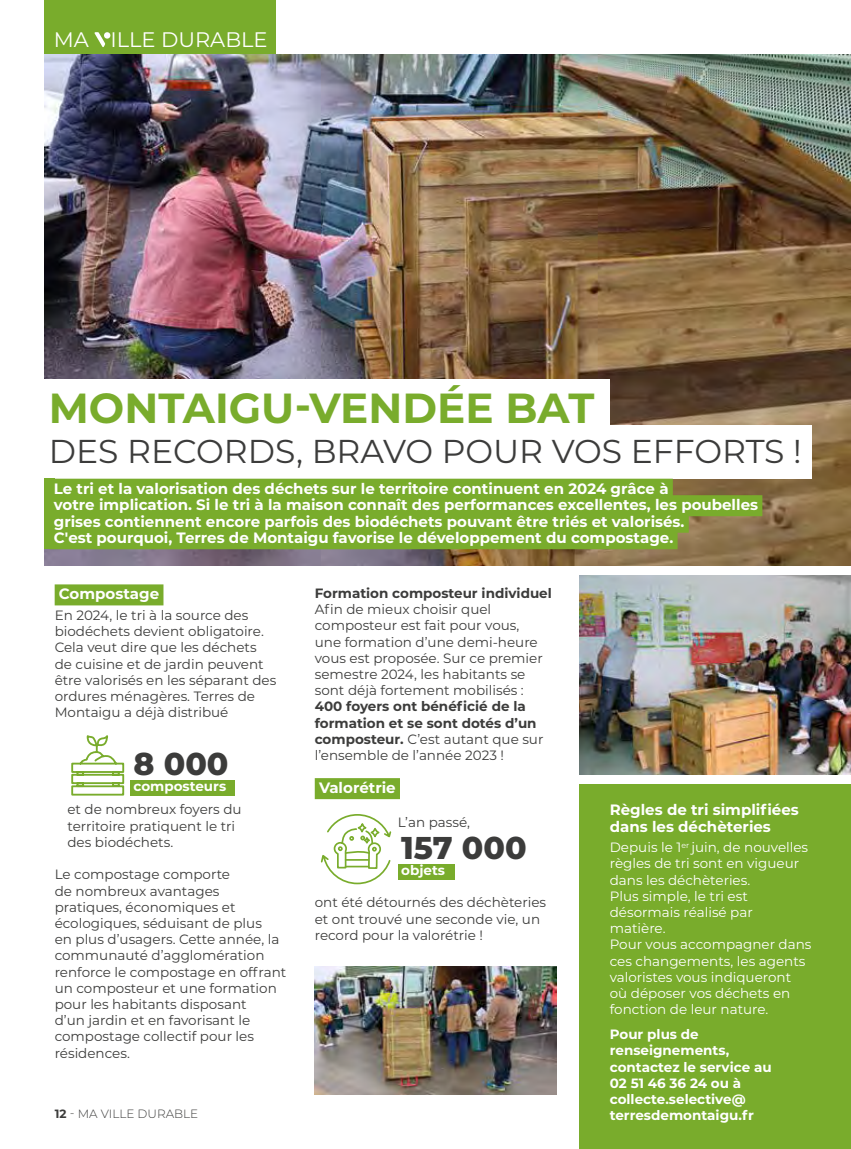
<style>
.page{position:relative;width:851px;height:1149px;background:#fff}
.page>*{position:absolute;margin:0;border:0;box-sizing:border-box;transform-origin:0 0}
.t1{font:700 42px "Montserrat";color:#79ac2c}
.t2{font:33px "Montserrat";color:#3c3c3b}
.t3{font:800 31.5px "Montserrat";color:#3c3c3b}
.t4{font:21px "Montserrat";color:#fff}
.t5{font:700 15px/16.5px "Montserrat";color:#fff}
.t6{font:13.5px/16.2px "Montserrat";color:#3c3c3b}
.t7{font:13.5px/16.2px "Montserrat";color:#fff}
.t8{font:700 13.5px/16.2px "Montserrat";color:#3c3c3b}
.t9{font:700 13.5px/16.2px "Montserrat";color:#fff}
.t10{font:300 12px "Montserrat";color:#3c3c3b}
.s1{font-weight:700}
.s2{font-weight:400}
</style>
<div class="page">
<div style="left:45px;top:0;width:231px;height:54px;background:#79ac2c"></div>
<svg style="left:94px;top:32px;width:11px;height:15px"></svg>
<div style="left:104px;top:32px;width:6px;height:7px;background:#fff;border-radius:50%"></div>
<div style="left:579px;top:783px;width:271px;height:365px;background:#79ac2c"></div>
<img style="left:45px;top:54px;width:805px;height:511px">
<img style="left:579px;top:575px;width:271px;height:199px">
<img style="left:315px;top:966px;width:241px;height:128px">
<div style="left:14px;top:380px;width:595px;height:60px;background:#fff"></div>
<div style="left:14px;top:425px;width:797px;height:54px;background:#fff"></div>
<div style="left:55px;top:584px;width:108px;height:21px;background:#79ac2c"></div>
<div style="left:315px;top:777px;width:85px;height:21px;background:#79ac2c"></div>
<svg style="left:320px;top:814px;width:72px;height:70px"></svg>
<div style="left:45px;top:478px;width:10px;height:71px;background:#79ac2c"></div>
<div style="left:50px;top:478px;width:622px;height:21px;background:#79ac2c"></div>
<div style="left:50px;top:495px;width:712px;height:21px;background:#79ac2c"></div>
<div style="left:50px;top:511px;width:638px;height:21px;background:#79ac2c"></div>
<div style="left:50px;top:528px;width:627px;height:21px;background:#79ac2c"></div>
<svg style="left:71px;top:735px;width:54px;height:61px"></svg>
<div style="left:130px;top:779px;width:104px;height:16px;background:#79ac2c"></div>
<div style="left:398px;top:864px;width:56px;height:15px;background:#79ac2c"></div>
<h3 class="t4" style="left:54px;top:25px;width:215px">MA ILLE DURABLE</h3>
<h1 class="t1" style="left:49px;top:377px;width:547px">MONTAIGU-VENDÉE BAT</h1>
<h2 class="t2" style="left:49px;top:428px;width:754px">DES RECORDS, BRAVO POUR VOS EFFORTS !</h2>
<p class="t5" style="left:54px;top:479px;width:705px">Le tri et la valorisation des déchets sur le territoire continuent en 2024 grâce à<br>votre implication. Si le tri à la maison connaît des performances excellentes, les poubelles grises contiennent encore parfois des biodéchets pouvant être triés et valorisés.<br>C'est pourquoi, Terres de Montaigu favorise le développement du compostage.</p>
<p class="t5" style="left:59px;top:585px;width:102px">Compostage</p>
<p class="t6" style="left:55px;top:606px;width:223px">En 2024, le tri à la source des biodéchets devient obligatoire.<br>Cela veut dire que les déchets de cuisine et de jardin peuvent être valorisés en les séparant des ordures ménagères. Terres de<br>Montaigu a déjà distribué</p>
<h3 class="t3" style="left:133px;top:740px;width:96px">8 000</h3>
<p class="t9" style="left:133px;top:777px;width:94px">composteurs</p>
<p class="t6" style="left:67px;top:800px;width:176px">et de nombreux foyers du territoire pratiquent le tri des biodéchets.</p>
<p class="t6" style="left:55px;top:865px;width:233px">Le compostage comporte<br>de nombreux avantages pratiques, économiques et écologiques, séduisant de plus<br>en plus d’usagers. Cette année, la communauté d’agglomération renforce le compostage en offrant un composteur et une formation pour les habitants disposant<br>d’un jardin et en favorisant le compostage collectif pour les résidences.</p>
<p class="t10" style="left:55px;top:1105px;width:145px"><span class="s1">12</span> - MA VILLE DURABLE</p>
<p class="t8" style="left:315px;top:584px;width:238px">Formation composteur individuel</p>
<p class="t6" style="left:315px;top:600px;width:229px">Afin de mieux choisir quel composteur est fait pour vous, une formation d’une demi-heure vous est proposée. Sur ce premier semestre 2024, les habitants se sont déjà fortement mobilisés :</p>
<p class="t8" style="left:315px;top:697px;width:230px">400 foyers ont bénéficié de la formation et se sont dotés d’un composteur. <span class="s2">C’est autant que sur l’ensemble de l’année 2023 !</span></p>
<p class="t5" style="left:319px;top:778px;width:78px">Valorétrie</p>
<p class="t6" style="left:398px;top:813px;width:73px">L’an passé,</p>
<h3 class="t3" style="left:401px;top:824px;width:127px">157 000</h3>
<p class="t9" style="left:401px;top:861px;width:45px">objets</p>
<p class="t6" style="left:315px;top:893px;width:233px">ont été détournés des déchèteries et ont trouvé une seconde vie, un record pour la valorétrie !</p>
<p class="t5" style="left:609px;top:800px;width:190px">Règles de tri simplifiées dans les déchèteries</p>
<p class="t7" style="left:609px;top:838px;width:203px">Depuis le 1<sup>er</sup> juin, de nouvelles règles de tri sont en vigueur dans les déchèteries.<br>Plus simple, le tri est désormais réalisé par matière.<br>Pour vous accompagner dans ces changements, les agents valoristes vous indiqueront où déposer vos déchets en fonction de leur nature.</p>
<p class="t9" style="left:609px;top:1025px;width:163px">Pour plus de renseignements, contactez le service au<br>02 51 46 36 24 ou à collecte.selective@ terresdemontaigu.fr</p>
</div>
